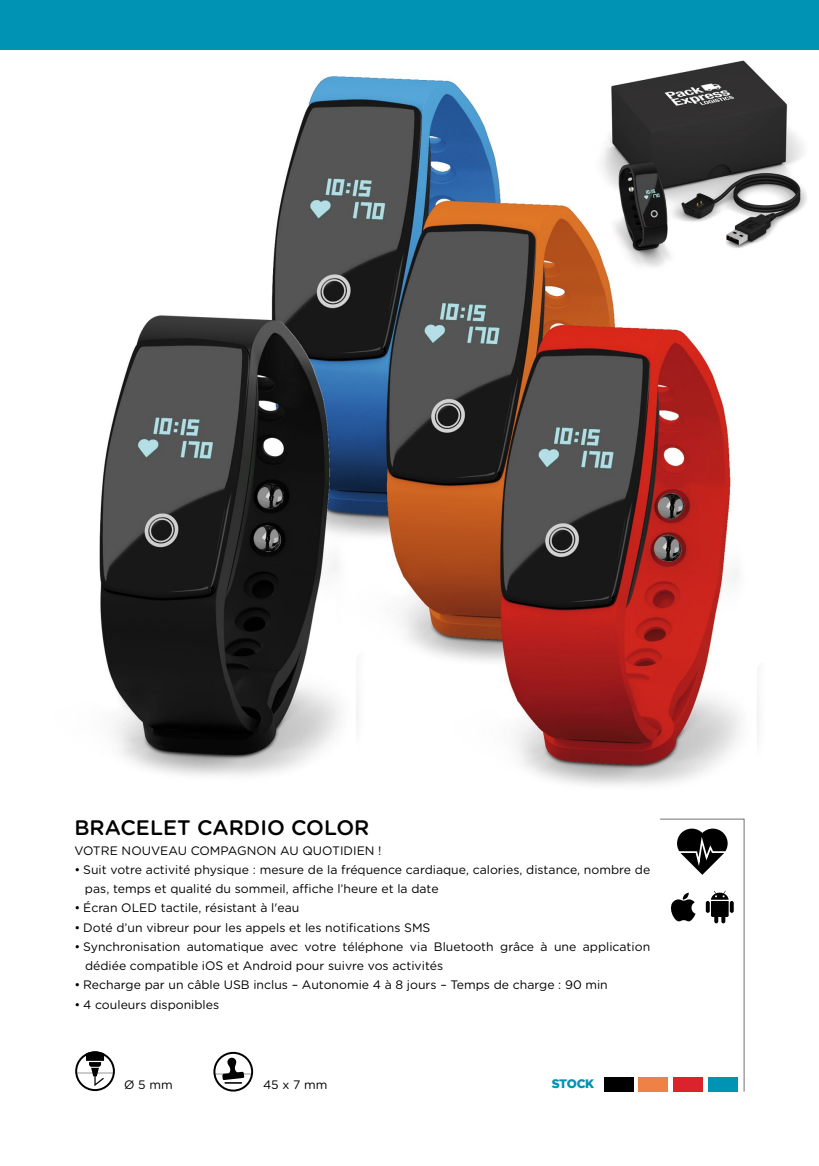
<style>
.page{position:relative;width:819px;height:1166px;background:#fff}
.page>*{position:absolute;margin:0;border:0;box-sizing:border-box;transform-origin:0 0}
.t1{font:500 21px "Gotham Rounded";color:#000}
.t2{font:12.25px/19.2px "Gotham Rounded";color:#000}
.t3{font:900 12.25px "Gotham";letter-spacing:-.035em;color:#0093b4}
</style>
<div class="page">
<img style="left:99px;top:60px;width:708px;height:725px">
<div style="left:0;top:0;width:819px;height:50px;background:#0093b4"></div>
<svg style="left:659px;top:818px;width:86px;height:274px"></svg>
<div style="left:673px;top:1076px;width:30px;height:15px;background:#dc222d"></div>
<div style="left:707px;top:1076px;width:30px;height:15px;background:#0093b4"></div>
<div style="left:603px;top:1076px;width:30px;height:15px;background:#000"></div>
<div style="left:638px;top:1076px;width:30px;height:15px;background:#ee8146"></div>
<svg style="left:75px;top:1051px;width:40px;height:40px"></svg>
<svg style="left:213px;top:1052px;width:40px;height:39px"></svg>
<h1 class="t1" style="left:74px;top:813px;width:31px">BRACELET</h1>
<h1 class="t1" style="left:197px;top:813px;width:16px">CAR</h1>
<h1 class="t1" style="left:244px;top:813px;width:124px">DIO COLOR</h1>
<p class="t2" style="left:74px;top:840px;width:308px">VOTRE NOUVEAU COMPAGNON AU QUOTIDIEN !</p>
<p class="t2" style="left:85px;top:859px;width:566px;text-indent:-11px">• Suit votre activité physique : mesure de la fréquence cardiaque, calories, distance, nombre de pas, temps et qualité du sommeil, affiche l’heure et la date</p>
<p class="t2" style="left:74px;top:898px;width:226px">• Écran OLED tactile, résistant à l'eau</p>
<p class="t2" style="left:74px;top:917px;width:357px">• Doté d’un vibreur pour les appels et les notifications SMS</p>
<p class="t2" style="left:85px;top:936px;width:566px;text-indent:-11px">• Synchronisation automatique avec votre téléphone via Bluetooth grâce à une application dédiée compatible iOS et Android pour suivre vos activités</p>
<p class="t2" style="left:74px;top:975px;width:535px">• Recharge par un câble USB inclus – Autonomie 4 à 8 jours – Temps de charge : 90 min</p>
<p class="t2" style="left:74px;top:994px;width:146px">• 4 couleurs disponibles</p>
<p class="t2" style="left:124px;top:1074px;width:50px">Ø 5 mm</p>
<p class="t2" style="left:263px;top:1074px;width:66px">45x7mm</p>
<p class="t3" style="left:551px;top:1076px;width:44px">STOCK</p>
</div>
